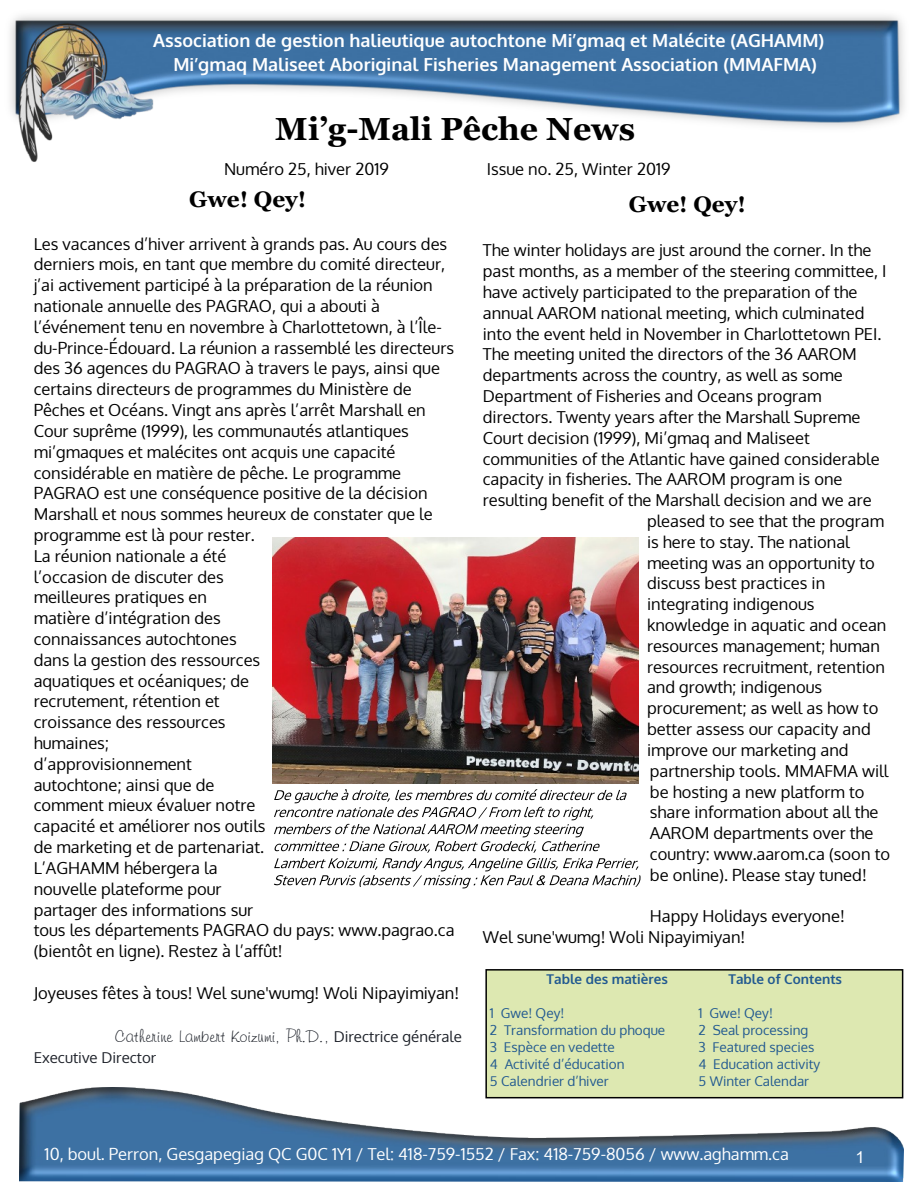
<style>
.page{position:relative;width:918px;height:1188px;background:#fff}
.page>*{position:absolute;margin:0;border:0;box-sizing:border-box;transform-origin:0 0}
.t1{font:700 31.95px "Georgia";color:#000}
.t2{font:700 22.5px "Georgia";color:#000}
.t3{font:700 18px/23.7px "Oxygen";color:#fff}
.t4{font:18px "Freehand 591 BT Regular A";color:#1d2129}
.t5{font:16.5px/20.9px "Oxygen";color:#000}
.t6{font:16.5px "Oxygen";color:#fff}
.t7{font:16.5px "Arial";color:#fff}
.t8{font:15px "Oxygen";color:#1d2129}
.t9{font:13.5px "Oxygen";color:#215990}
.t10{font:700 13.5px "Oxygen";color:#215990}
.s1{font-family:"Oxygen";font-size:15px}
</style>
<div class="page">
<img style="left:20px;top:1087px;width:883px;height:95px">
<img style="left:10px;top:15px;width:895px;height:113px">
<img style="left:15px;top:20px;width:140px;height:142px">
<div style="left:486px;top:970px;width:417px;height:128px;background:#dde8b1"></div>
<div style="left:485px;top:969px;width:418px;height:129px;border:2px solid #000"></div>
<img style="left:273px;top:538px;width:366px;height:246px">
<svg style="left:274px;top:789px;width:367px;height:99px"></svg>
<p class="t3" style="left:173px;top:28px;width:652px;text-indent:-20px">Association de gestion halieutique autochtone Mi’gmaq et Malécite (AGHAMM)<br>Mi’gmaq Maliseet Aboriginal Fisheries Management Association (MMAFMA)</p>
<h1 class="t1" style="left:275px;top:116px;width:361px">Mi’g-Mali Pêche News</h1>
<p class="t5" style="left:224px;top:158px;width:166px">Numéro 25, hiver 2019</p>
<p class="t5" style="left:487px;top:158px;width:185px">Issue no. 25, Winter 2019</p>
<h2 class="t2" style="left:189px;top:190px;width:119px">Gwe! Qey!</h2>
<p class="t5" style="left:34px;top:233px;width:422px">Les vacances d’hiver arrivent à grands pas. Au cours des derniers mois, en tant que membre du comité directeur, j’ai activement participé à la préparation de la réunion nationale annuelle des PAGRAO, qui a abouti à l’événement tenu en novembre à Charlottetown, à l’Île&shy;du-Prince-Édouard. La réunion a rassemblé les directeurs des 36 agences du PAGRAO à travers le pays, ainsi que certains directeurs de programmes du Ministère de Pêches et Océans. Vingt ans après l’arrêt Marshall en Cour suprême (1999), les communautés atlantiques mi’gmaques et malécites ont acquis une capacité considérable en matière de pêche. Le programme PAGRAO est une conséquence positive de la décision Marshall et nous sommes heureux de constater que le programme est là pour rester.<br>La réunion nationale a été<br>l’occasion de discuter des<br>meilleures pratiques en<br>matière d’intégration des<br>connaissances autochtones<br>dans la gestion des ressources<br>aquatiques et océaniques; de<br>recrutement, rétention et<br>croissance des ressources<br>humaines;<br>d’approvisionnement<br>autochtone; ainsi que de<br>comment mieux évaluer notre<br>capacité et améliorer nos outils<br>de marketing et de partenariat.<br>L’AGHAMM hébergera la<br>nouvelle plateforme pour<br>partager des informations sur<br>tous les départements PAGRAO du pays: www.pagrao.ca (bientôt en ligne). Restez à l’affût!</p>
<p class="t5" style="left:34px;top:982px;width:427px">Joyeuses fêtes à tous! Wel sune'wumg! Woli Nipayimiyan!</p>
<p class="t4" style="left:115px;top:1029px;width:349px">Catherine Lambert Koizumi, Ph.D., <span class="s1">Directrice générale</span></p>
<p class="t8" style="left:34px;top:1047px;width:124px">Executive Director</p>
<h2 class="t2" style="left:629px;top:195px;width:119px">Gwe! Qey!</h2>
<p class="t5" style="left:483px;top:239px;width:390px">The winter holidays are just around the corner. In the</p>
<p class="t5" style="left:483px;top:260px;width:405px">past months, as a member of the steering committee, I</p>
<p class="t5" style="left:483px;top:281px;width:376px">have actively participated to the preparation of the</p>
<p class="t5" style="left:483px;top:302px;width:383px">annual AAROM national meeting, which culminated</p>
<p class="t5" style="left:483px;top:323px;width:400px">into the event held in November in Charlottetown PEI.</p>
<p class="t5" style="left:483px;top:344px;width:375px">The meeting united the directors of the 36 AAROM</p>
<p class="t5" style="left:483px;top:364px;width:361px">departments across the country, as well as some</p>
<p class="t5" style="left:483px;top:385px;width:340px">Department of Fisheries and Oceans program</p>
<p class="t5" style="left:483px;top:406px;width:379px">directors. Twenty years after the Marshall Supreme</p>
<p class="t5" style="left:483px;top:427px;width:328px">Court decision (1999), Mi’gmaq and Maliseet</p>
<p class="t5" style="left:483px;top:448px;width:398px">communities of the Atlantic have gained considerable</p>
<p class="t5" style="left:483px;top:468px;width:361px">capacity in fisheries. The AAROM program is one</p>
<p class="t5" style="left:483px;top:489px;width:390px">resulting benefit of the Marshall decision and we are</p>
<p class="t5" style="left:647px;top:510px;width:238px">pleased to see that the program</p>
<p class="t5" style="left:647px;top:531px;width:204px">is here to stay. The national</p>
<p class="t5" style="left:647px;top:552px;width:229px">meeting was an opportunity to</p>
<p class="t5" style="left:647px;top:572px;width:180px">discuss best practices in</p>
<p class="t5" style="left:647px;top:593px;width:169px">integrating indigenous</p>
<p class="t5" style="left:647px;top:614px;width:241px">knowledge in aquatic and ocean</p>
<p class="t5" style="left:647px;top:635px;width:235px">resources management; human</p>
<p class="t5" style="left:647px;top:656px;width:240px">resources recruitment, retention</p>
<p class="t5" style="left:647px;top:677px;width:177px">and growth; indigenous</p>
<p class="t5" style="left:647px;top:697px;width:233px">procurement; as well as how to</p>
<p class="t5" style="left:647px;top:718px;width:225px">better assess our capacity and</p>
<p class="t5" style="left:647px;top:739px;width:203px">improve our marketing and</p>
<p class="t5" style="left:650px;top:760px;width:240px">partnership tools. MMAFMA will</p>
<p class="t5" style="left:650px;top:781px;width:216px">be hosting a new platform to</p>
<p class="t5" style="left:650px;top:801px;width:230px">share information about all the</p>
<p class="t5" style="left:650px;top:822px;width:225px">AAROM departments over the</p>
<p class="t5" style="left:650px;top:843px;width:242px">country: www.aarom.ca (soon to</p>
<p class="t5" style="left:650px;top:864px;width:218px">be online). Please stay tuned!</p>
<p class="t5" style="left:483px;top:905px;width:363px;text-indent:167px">Happy Holidays everyone!<br>Wel sune'wumg! Woli Nipayimiyan!</p>
<p class="t10" style="left:547px;top:970px;width:123px">Table des matières</p>
<p class="t10" style="left:728px;top:970px;width:115px">Table of Contents</p>
<p class="t9" style="left:490px;top:1004px;width:76px">1 Gwe! Qey!</p>
<p class="t9" style="left:699px;top:1004px;width:76px">1 Gwe! Qey!</p>
<p class="t9" style="left:490px;top:1021px;width:177px">2 Transformation du phoque</p>
<p class="t9" style="left:699px;top:1021px;width:111px">2 Seal processing</p>
<p class="t9" style="left:490px;top:1038px;width:126px">3 Espèce en vedette</p>
<p class="t9" style="left:699px;top:1038px;width:117px">3 Featured species</p>
<p class="t9" style="left:490px;top:1055px;width:136px">4 Activité d’éducation</p>
<p class="t9" style="left:699px;top:1055px;width:123px">4 Education activity</p>
<p class="t9" style="left:490px;top:1072px;width:120px">5 Calendrier d’hiver</p>
<p class="t9" style="left:699px;top:1072px;width:112px">5 Winter Calendar</p>
<p class="t6" style="left:45px;top:1143px;width:746px">10, boul. Perron, Gesgapegiag QC G0C 1Y1 / Tel: 418-759-1552 / Fax: 418-759-8056 / www.aghamm.ca</p>
<p class="t7" style="left:856px;top:1151px;width:11px">1</p>
</div>
